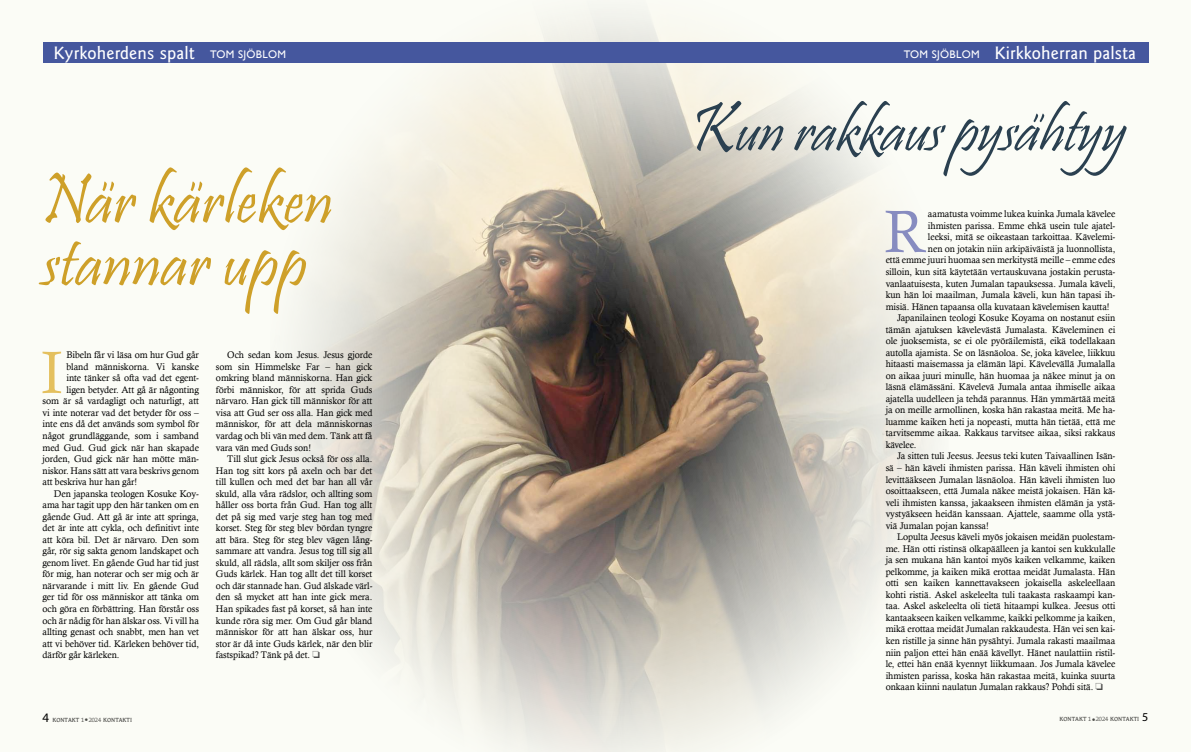
<style>
.page{position:relative;width:1191px;height:752px;background:#fff}
.page>*{position:absolute;margin:0;border:0;box-sizing:border-box;transform-origin:0 0}
.t1{font:66.9px/62.4px "Pristina";color:#cea029;scale:1.04 1}
.t2{font:italic 60px "Pristina";color:#2a4050}
.t3{font:59.9px "Calisto";color:#878cc0;scale:.95 1}
.t4{font:59.9px "Calisto";color:#e4c05e}
.t5{font:500 18px "AT Goudy Sans";letter-spacing:.01em;color:#fff}
.t6{font:9.6px/11.5px "Calisto";letter-spacing:-.005em;color:#000;text-align:justify}
.t7{font:8px "Martti";color:#4a4a49;scale:.95 1}
.s1{font-family:"Gill Sans";font-weight:400;font-size:11px}
.s2{font-size:73.6px}
.s3{color:#4a4a49}
.s4{font-size:72px}
.s5{font-family:"Myriad Pro";font-size:13px;color:#000}
.s6{font-size:5.6px}
.s7{font-family:"Myriad Pro";font-size:12px;color:#000}
</style>
<div class="page">
<img style="left:271px;top:0;width:677px;height:751px">
<div style="left:43px;top:43px;width:1105px;height:20px;background:#45579e"></div>
<h3 class="t5" style="left:54px;top:42px;width:234px">Kyrkoherdens spalt <span class="s1">TOM SJÖBLOM</span></h3>
<h3 class="t5" style="left:903px;top:42px;width:234px"><span class="s1">TOM SJÖBLOM</span> Kirkkoherran palsta</h3>
<h1 class="t1" style="left:43px;top:177px;width:281px"><span class="s2">N</span>är kärleken stannar upp</h1>
<h3 class="t4" style="left:41px;top:337px;width:23px">I</h3>
<p class="t6" style="left:66px;top:349px;width:134px">Bibeln får vi läsa om hur Gud går</p>
<p class="t6" style="left:66px;top:360px;width:134px">bland människorna. Vi kanske</p>
<p class="t6" style="left:66px;top:372px;width:134px">inte tänker så ofta vad det egent-</p>
<p class="t6" style="left:66px;top:383px;width:134px">ligen betyder. Att gå är någonting</p>
<p class="t6" style="left:43px;top:395px;width:158px">som är så vardagligt och naturligt, att</p>
<p class="t6" style="left:43px;top:406px;width:158px">vi inte noterar vad det betyder för oss –</p>
<p class="t6" style="left:43px;top:418px;width:158px">inte ens då det används som symbol för</p>
<p class="t6" style="left:43px;top:429px;width:158px">något grundläggande, som i samband</p>
<p class="t6" style="left:43px;top:441px;width:158px">med Gud. Gud gick när han skapade</p>
<p class="t6" style="left:43px;top:452px;width:158px">jorden, Gud gick när han mötte män-</p>
<p class="t6" style="left:43px;top:464px;width:158px">niskor. Hans sätt att vara beskrivs genom</p>
<p class="t6" style="left:43px;top:475px;width:96px">att beskriva hur han går!</p>
<p class="t6" style="left:54px;top:487px;width:147px">Den japanska teologen Kosuke Koy-</p>
<p class="t6" style="left:43px;top:498px;width:158px">ama har tagit upp den här tanken om en</p>
<p class="t6" style="left:43px;top:510px;width:158px">gående Gud. Att gå är inte att springa,</p>
<p class="t6" style="left:43px;top:522px;width:158px">det är inte att cykla, och definitivt inte</p>
<p class="t6" style="left:43px;top:533px;width:158px">att köra bil. Det är närvaro. Den som</p>
<p class="t6" style="left:43px;top:545px;width:158px">går, rör sig sakta genom landskapet och</p>
<p class="t6" style="left:43px;top:556px;width:158px">genom livet. En gående Gud har tid just</p>
<p class="t6" style="left:43px;top:568px;width:158px">för mig, han noterar och ser mig och är</p>
<p class="t6" style="left:43px;top:579px;width:158px">närvarande i mitt liv. En gående Gud</p>
<p class="t6" style="left:43px;top:591px;width:158px">ger tid för oss människor att tänka om</p>
<p class="t6" style="left:43px;top:602px;width:158px">och göra en förbättring. Han förstår oss</p>
<p class="t6" style="left:43px;top:614px;width:158px">och är nådig för han älskar oss. Vi vill ha</p>
<p class="t6" style="left:43px;top:625px;width:158px">allting genast och snabbt, men han vet</p>
<p class="t6" style="left:43px;top:637px;width:158px">att vi behöver tid. Kärleken behöver tid,</p>
<p class="t6" style="left:43px;top:648px;width:78px">därför går kärleken.</p>
<p class="t6" style="left:216px;top:349px;width:158px;text-indent:11px">Och sedan kom Jesus. Jesus gjorde som sin Himmelske Far – han gick omkring bland människorna. Han gick förbi människor, för att sprida Guds närvaro. Han gick till människor för att visa att Gud ser oss alla. Han gick med människor, för att dela människornas vardag och bli vän med dem. Tänk att få vara vän med Guds son!</p>
<p class="t6" style="left:216px;top:452px;width:158px;text-indent:11px">Till slut gick Jesus också för oss alla.<br>Han tog sitt kors på axeln och bar det till kullen och med det bar han all vår skuld, alla våra rädslor, och allting som håller oss borta från Gud. Han tog allt det på sig med varje steg han tog med korset. Steg för steg blev bördan tyngre att bära. Steg för steg blev vägen lång&shy;sammare att vandra. Jesus tog till sig all skuld, all rädsla, allt som skiljer oss från Guds kärlek. Han tog allt det till korset och där stannade han. Gud älskade värl&shy;den så mycket att han inte gick mera.<br>Han spikades fast på korset, så han inte kunde röra sig mer. Om Gud går bland människor för att han älskar oss, hur stor är då inte Guds kärlek, när den blir fastspikad? Tänk på det. <span class="s3">❏</span></p>
<h2 class="t2" style="left:687px;top:98px;width:439px"><span class="s4">K</span>unrakkauspysähtyy</h2>
<h3 class="t3" style="left:884px;top:197px;width:45px">R</h3>
<p class="t6" style="left:928px;top:208px;width:189px">aamatusta voimme lukea kuinka Jumala kävelee</p>
<p class="t6" style="left:928px;top:219px;width:189px">ihmisten parissa. Emme ehkä usein tule ajatel-</p>
<p class="t6" style="left:928px;top:231px;width:189px">leeksi, mitä se oikeastaan tarkoittaa. Kävelemi-</p>
<p class="t6" style="left:928px;top:243px;width:189px">nen on jotakin niin arkipäiväistä ja luonnollista,</p>
<p class="t6" style="left:885px;top:254px;width:231px">että emme juuri huomaa sen merkitystä meille – emme edes</p>
<p class="t6" style="left:885px;top:266px;width:231px">silloin, kun sitä käytetään vertauskuvana jostakin perusta-</p>
<p class="t6" style="left:885px;top:277px;width:231px">vanlaatuisesta, kuten Jumalan tapauksessa. Jumala käveli,</p>
<p class="t6" style="left:885px;top:289px;width:231px">kun hän loi maailman, Jumala käveli, kun hän tapasi ih-</p>
<p class="t6" style="left:885px;top:300px;width:225px">misiä. Hänen tapaansa olla kuvataan kävelemisen kautta!</p>
<p class="t6" style="left:897px;top:312px;width:220px">Japanilainen teologi Kosuke Koyama on nostanut esiin</p>
<p class="t6" style="left:885px;top:323px;width:231px">tämän ajatuksen kävelevästä Jumalasta. Käveleminen ei</p>
<p class="t6" style="left:885px;top:335px;width:231px">ole juoksemista, se ei ole pyöräilemistä, eikä todellakaan</p>
<p class="t6" style="left:885px;top:346px;width:231px">autolla ajamista. Se on läsnäoloa. Se, joka kävelee, liikkuu</p>
<p class="t6" style="left:885px;top:358px;width:231px">hitaasti maisemassa ja elämän läpi. Kävelevällä Jumalalla</p>
<p class="t6" style="left:885px;top:369px;width:231px">on aikaa juuri minulle, hän huomaa ja näkee minut ja on</p>
<p class="t6" style="left:885px;top:381px;width:231px">läsnä elämässäni. Kävelevä Jumala antaa ihmiselle aikaa</p>
<p class="t6" style="left:885px;top:392px;width:231px">ajatella uudelleen ja tehdä parannus. Hän ymmärtää meitä</p>
<p class="t6" style="left:885px;top:404px;width:231px">ja on meille armollinen, koska hän rakastaa meitä. Me ha-</p>
<p class="t6" style="left:885px;top:415px;width:231px">luamme kaiken heti ja nopeasti, mutta hän tietää, että me</p>
<p class="t6" style="left:885px;top:427px;width:231px">tarvitsemme aikaa. Rakkaus tarvitsee aikaa, siksi rakkaus</p>
<p class="t6" style="left:885px;top:438px;width:32px">kävelee.</p>
<p class="t6" style="left:897px;top:450px;width:220px">Ja sitten tuli Jeesus. Jeesus teki kuten Taivaallinen Isän-</p>
<p class="t6" style="left:885px;top:461px;width:231px">sä – hän käveli ihmisten parissa. Hän käveli ihmisten ohi</p>
<p class="t6" style="left:885px;top:473px;width:231px">levittääkseen Jumalan läsnäoloa. Hän käveli ihmisten luo</p>
<p class="t6" style="left:885px;top:484px;width:231px">osoittaakseen, että Jumala näkee meistä jokaisen. Hän kä-</p>
<p class="t6" style="left:885px;top:496px;width:231px">veli ihmisten kanssa, jakaakseen ihmisten elämän ja ystä-</p>
<p class="t6" style="left:885px;top:507px;width:231px">vystyäkseen heidän kanssaan. Ajattele, saamme olla ystä-</p>
<p class="t6" style="left:885px;top:519px;width:105px">viä Jumalan pojan kanssa!</p>
<p class="t6" style="left:897px;top:531px;width:220px">Lopulta Jeesus käveli myös jokaisen meidän puolestam-</p>
<p class="t6" style="left:885px;top:542px;width:231px">me. Hän otti ristinsä olkapäälleen ja kantoi sen kukkulalle</p>
<p class="t6" style="left:885px;top:554px;width:231px">ja sen mukana hän kantoi myös kaiken velkamme, kaiken</p>
<p class="t6" style="left:885px;top:565px;width:231px">pelkomme, ja kaiken mikä erottaa meidät Jumalasta. Hän</p>
<p class="t6" style="left:885px;top:577px;width:231px">otti sen kaiken kannettavakseen jokaisella askeleellaan</p>
<p class="t6" style="left:885px;top:588px;width:231px">kohti ristiä. Askel askeleelta tuli taakasta raskaampi kan-</p>
<p class="t6" style="left:885px;top:600px;width:231px">taa. Askel askeleelta oli tietä hitaampi kulkea. Jeesus otti</p>
<p class="t6" style="left:885px;top:611px;width:231px">kantaakseen kaiken velkamme, kaikki pelkomme ja kaiken,</p>
<p class="t6" style="left:885px;top:623px;width:231px">mikä erottaa meidät Jumalan rakkaudesta. Hän vei sen kai-</p>
<p class="t6" style="left:885px;top:634px;width:231px">ken ristille ja sinne hän pysähtyi. Jumala rakasti maailmaa</p>
<p class="t6" style="left:885px;top:646px;width:231px">niin paljon ettei hän enää kävellyt. Hänet naulattiin ristil-</p>
<p class="t6" style="left:885px;top:657px;width:231px">le, ettei hän enää kyennyt liikkumaan. Jos Jumala kävelee</p>
<p class="t6" style="left:885px;top:669px;width:231px">ihmisten parissa, koska hän rakastaa meitä, kuinka suurta</p>
<p class="t6" style="left:885px;top:680px;width:219px">onkaan kiinni naulatun Jumalan rakkaus? Pohdi sitä. <span class="s3">❏</span></p>
<p class="t7" style="left:43px;top:713px;width:96px"><span class="s5">4</span> Kontakt <span class="s6">1 2024</span> Kontakti</p>
<p class="t7" style="left:1059px;top:713px;width:95px">Kontakt <span class="s6">1 2024</span> Kontakti <span class="s7">5</span></p>
</div>
